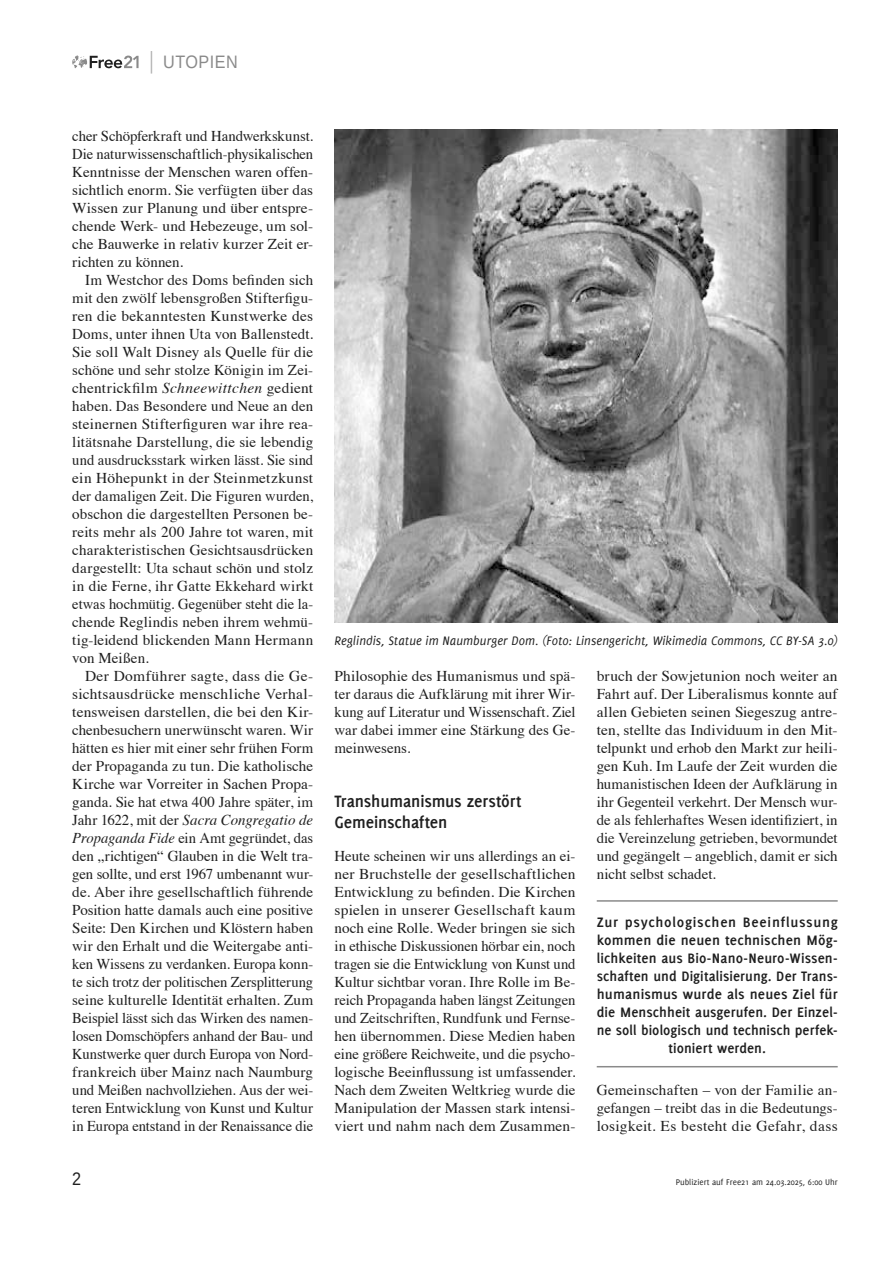
<style>
.page{position:relative;width:893px;height:1263px;background:#fff}
.page>*{position:absolute;margin:0;border:0;box-sizing:border-box;transform-origin:0 0}
.t1{font:700 18px/21px "Delicious";letter-spacing:-.005em;color:#1f1f1f}
.t2{font:18px "Liberation Sans";letter-spacing:.03em;color:#8a8a8a;scale:.9 1}
.t3{font:18px "Liberation Sans";color:#1f1f1f;scale:.9 1}
.t4{font:15px/18px "Times";letter-spacing:.005em;color:#1f1f1f;text-align:justify}
.t5{font:700 15px/18px "Delicious";letter-spacing:.01em;color:#1f1f1f;text-align:center}
.t6{font:italic 13.5px "Delicious";letter-spacing:.005em;color:#1f1f1f}
.t7{font:9px "Delicious";color:#1f1f1f}
.s1{font-style:italic}
</style>
<div class="page">
<svg style="left:72px;top:55px;width:67px;height:13px"></svg>
<svg style="left:151px;top:51px;width:1px;height:23px"></svg>
<hr style="left:597px;top:900px;width:241px;height:2px;background:#8a8a8a">
<hr style="left:597px;top:1066px;width:241px;height:1px;background:#8a8a8a">
<img style="left:334px;top:130px;width:504px;height:493px">
<p class="t2" style="left:163px;top:51px;width:84px">UTOPIEN</p>
<p class="t4" style="left:72px;top:126px;width:242px">cher Schöpferkraft und Handwerkskunst.<br>Die naturwissenschaftlich-physikalischen Kenntnisse der Menschen waren offen&shy;sichtlich enorm. Sie verfügten über das Wissen zur Planung und über entspre&shy;chende Werk- und Hebezeuge, um sol&shy;che Bauwerke in relativ kurzer Zeit er&shy;richten zu können.</p>
<p class="t4" style="left:72px;top:270px;width:242px;text-indent:13px">Im Westchor des Doms befinden sich mit den zwölf lebensgroßen Stifterfigu&shy;ren die bekanntesten Kunstwerke des Doms, unter ihnen Uta von Ballenstedt.<br>Sie soll Walt Disney als Quelle für die schöne und sehr stolze Königin im Zei&shy;chentrickfilm <span class="s1">Schneewittchen</span> gedient haben. Das Besondere und Neue an den steinernen Stifterfiguren war ihre rea&shy;litätsnahe Darstellung, die sie lebendig und ausdrucksstark wirken lässt. Sie sind ein Höhepunkt in der Steinmetzkunst der damaligen Zeit. Die Figuren wurden, obschon die dargestellten Personen be&shy;reits mehr als 200 Jahre tot waren, mit charakteristischen Gesichtsausdrücken dargestellt: Uta schaut schön und stolz in die Ferne, ihr Gatte Ekkehard wirkt etwas hochmütig. Gegenüber steht die la&shy;chende Reglindis neben ihrem wehmü&shy;tig-leidend blickenden Mann Hermann von Meißen.</p>
<p class="t4" style="left:72px;top:666px;width:242px;text-indent:13px">Der Domführer sagte, dass die Ge&shy;sichtsausdrücke menschliche Verhal&shy;tensweisen darstellen, die bei den Kir&shy;chenbesuchern unerwünscht waren. Wir hätten es hier mit einer sehr frühen Form der Propaganda zu tun. Die katholische Kirche war Vorreiter in Sachen Propa&shy;ganda. Sie hat etwa 400 Jahre später, im Jahr 1622, mit der <span class="s1">Sacra Congregatio de Propaganda Fide</span> ein Amt gegründet, das den „richtigen“ Glauben in die Welt tra&shy;gen sollte, und erst 1967 umbenannt wur&shy;de. Aber ihre gesellschaftlich führende Position hatte damals auch eine positive Seite: Den Kirchen und Klöstern haben wir den Erhalt und die Weitergabe anti&shy;ken Wissens zu verdanken. Europa konn&shy;te sich trotz der politischen Zersplitterung seine kulturelle Identität erhalten. Zum Beispiel lässt sich das Wirken des namen&shy;losen Domschöpfers anhand der Bau- und Kunstwerke quer durch Europa von Nord&shy;frankreich über Mainz nach Naumburg und Meißen nachvollziehen. Aus der wei&shy;teren Entwicklung von Kunst und Kultur in Europa entstand in der Renaissance die</p>
<p class="t4" style="left:334px;top:666px;width:242px">Philosophie des Humanismus und spä&shy;ter daraus die Aufklärung mit ihrer Wir&shy;kung auf Literatur und Wissenschaft. Ziel war dabei immer eine Stärkung des Ge&shy;meinwesens.</p>
<p class="t6" style="left:334px;top:633px;width:505px">Reglindis, Statue im Naumburger Dom. (Foto: Linsengericht, Wikimedia Commons, CC BY-SA 3.0)</p>
<p class="t4" style="left:597px;top:666px;width:242px">bruch der Sowjetunion noch weiter an Fahrt auf. Der Liberalismus konnte auf allen Gebieten seinen Siegeszug antre&shy;ten, stellte das Individuum in den Mit&shy;telpunkt und erhob den Markt zur heili&shy;gen Kuh. Im Laufe der Zeit wurden die humanistischen Ideen der Aufklärung in ihr Gegenteil verkehrt. Der Mensch wur&shy;de als fehlerhaftes Wesen identifiziert, in die Vereinzelung getrieben, bevormundet und gegängelt – angeblich, damit er sich nicht selbst schadet.</p>
<p class="t5" style="left:597px;top:913px;width:242px">Zur psychologischen Beeinflussung kommen die neuen technischen Mög&shy;lichkeiten aus Bio-Nano-Neuro-Wissen&shy;schaften und Digitalisierung. Der Trans&shy;humanismus wurde als neues Ziel für die Menschheit ausgerufen. Der Einzel&shy;ne soll biologisch und technisch perfek&shy;tioniert werden.</p>
<p class="t4" style="left:597px;top:1080px;width:242px">Gemeinschaften – von der Familie an&shy;gefangen – treibt das in die Bedeutungs&shy;losigkeit. Es besteht die Gefahr, dass</p>
<p class="t1" style="left:334px;top:791px;width:188px">Transhumanismus zerstört<br>Gemeinschaften</p>
<p class="t4" style="left:334px;top:846px;width:242px">Heute scheinen wir uns allerdings an ei&shy;ner Bruchstelle der gesellschaftlichen Entwicklung zu befinden. Die Kirchen spielen in unserer Gesellschaft kaum noch eine Rolle. Weder bringen sie sich in ethische Diskussionen hörbar ein, noch tragen sie die Entwicklung von Kunst und Kultur sichtbar voran. Ihre Rolle im Be&shy;reich Propaganda haben längst Zeitungen und Zeitschriften, Rundfunk und Fernse&shy;hen übernommen. Diese Medien haben eine größere Reichweite, und die psycho&shy;logische Beeinflussung ist umfassender.<br>Nach dem Zweiten Weltkrieg wurde die Manipulation der Massen stark intensi&shy;viert und nahm nach dem Zusammen-</p>
<p class="t3" style="left:72px;top:1168px;width:12px">2</p>
<p class="t7" style="left:676px;top:1177px;width:163px">Publiziert auf Free21 am 24.03.2025, 6:00 Uhr</p>
</div>
